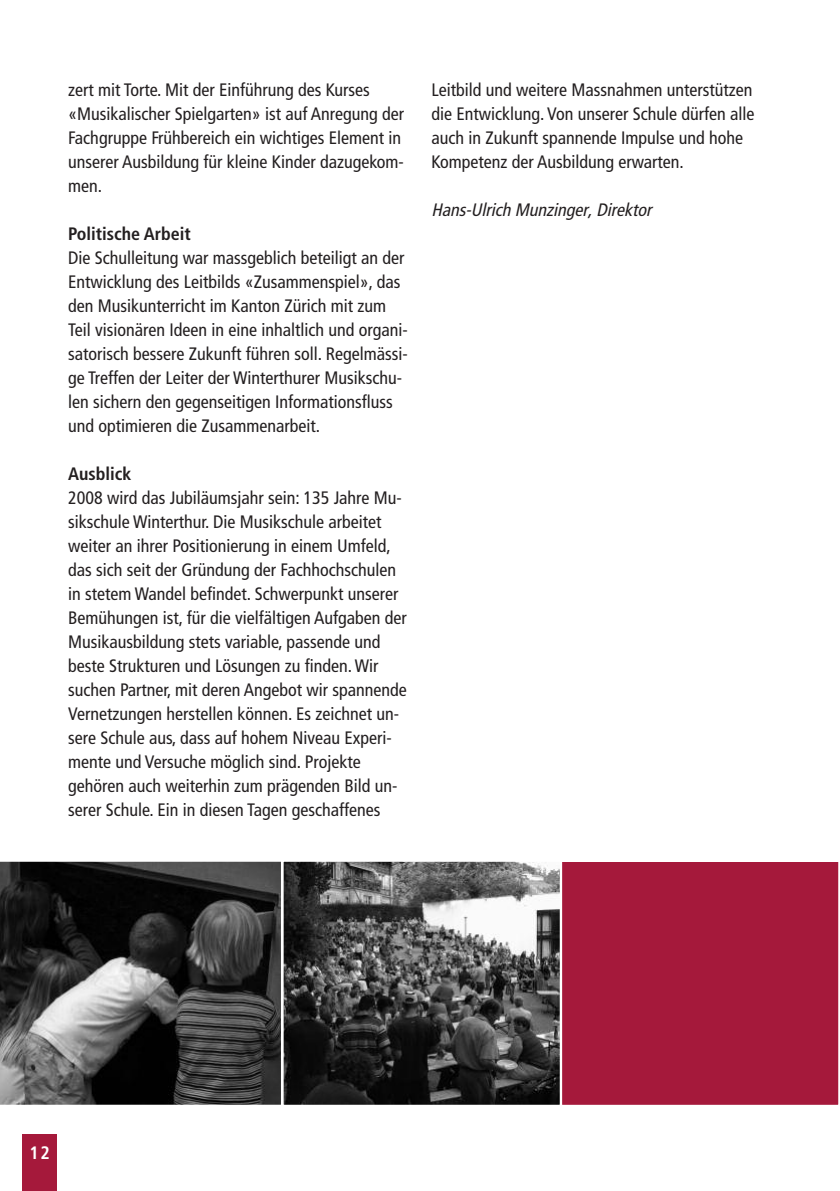
<style>
.page{position:relative;width:840px;height:1191px;background:#fff}
.page>*{position:absolute;margin:0;border:0;box-sizing:border-box;transform-origin:0 0}
.t1{font:condensed 18px/24px "Frutiger";color:#231f20}
.t2{font:italic condensed 18px "Frutiger";color:#231f20}
.t3{font:700 condensed 18px "Frutiger";color:#231f20}
.t4{font:700 condensed 18px "Frutiger";color:#fff}
</style>
<div class="page">
<div style="left:23px;top:1134px;width:34px;height:57px;background:#a5193b"></div>
<div style="left:562px;top:862px;width:275px;height:242px;background:#a5193b"></div>
<div style="left:561px;top:861px;width:277px;height:244px;border:1px solid #fff"></div>
<img style="left:284px;top:862px;width:274px;height:241px">
<div style="left:282px;top:860px;width:278px;height:245px;border:1px solid #fff"></div>
<svg style="left:0;top:861px;width:281px;height:244px;background:#3f3f3f"></svg>
<p class="t1" style="left:68px;top:79px;width:337px">zert mit Torte. Mit der Einführung des Kurses «Musikalischer Spielgarten» ist auf Anregung der Fachgruppe Frühbereich ein wichtiges Element in unserer Ausbildung für kleine Kinder dazugekom&shy;men.</p>
<p class="t3" style="left:68px;top:227px;width:124px">Politische Arbeit</p>
<p class="t1" style="left:68px;top:247px;width:341px">Die Schulleitung war massgeblich beteiligt an der Entwicklung des Leitbilds «Zusammenspiel», das den Musikunterricht im Kanton Zürich mit zum Teil visionären Ideen in eine inhaltlich und organi&shy;satorisch bessere Zukunft führen soll. Regelmässi&shy;ge Treffen der Leiter der Winterthurer Musikschu&shy;len sichern den gegenseitigen Informationsfluss und optimieren die Zusammenarbeit.</p>
<p class="t3" style="left:68px;top:467px;width:65px">Ausblick</p>
<p class="t1" style="left:68px;top:487px;width:340px">2008 wird das Jubiläumsjahr sein: 135 Jahre Mu&shy;sikschule Winterthur. Die Musikschule arbeitet weiter an ihrer Positionierung in einem Umfeld, das sich seit der Gründung der Fachhochschulen in stetem Wandel befindet. Schwerpunkt unserer Bemühungen ist, für die vielfältigen Aufgaben der Musikausbildung stets variable, passende und beste Strukturen und Lösungen zu finden.Wir suchen Partner, mit deren Angebot wir spannende Vernetzungen herstellen können. Es zeichnet un&shy;sere Schule aus, dass auf hohem Niveau Experi&shy;mente und Versuche möglich sind. Projekte gehören auch weiterhin zum prägenden Bild un&shy;serer Schule. Ein in diesen Tagen geschaffenes</p>
<p class="t1" style="left:431px;top:79px;width:324px">Leitbild und weitere Massnahmen unterstützen die Entwicklung. Von unserer Schule dürfen alle auch in Zukunft spannende Impulse und hohe Kompetenz der Ausbildung erwarten.</p>
<p class="t2" style="left:431px;top:203px;width:225px">Hans-Ulrich Munzinger, Direktor</p>
<p class="t4" style="left:30px;top:1145px;width:22px">12</p>
</div>
